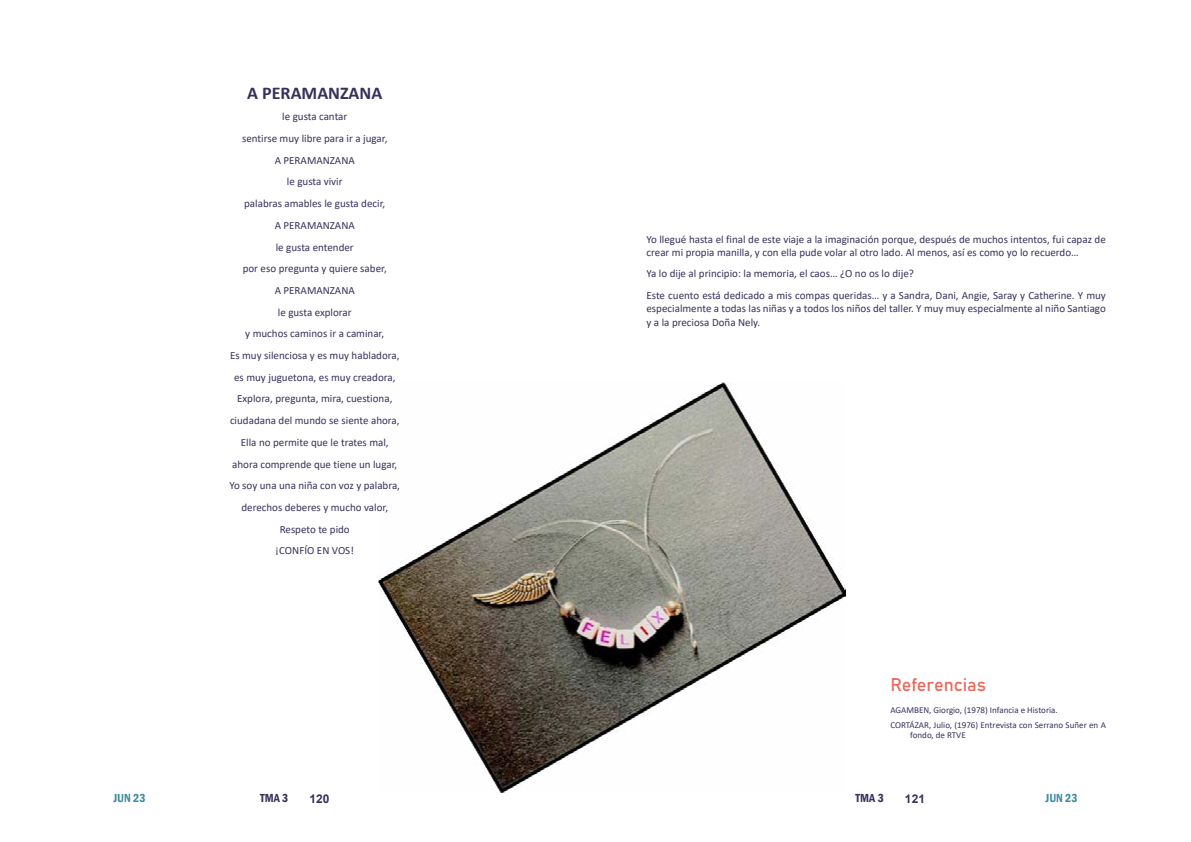
<style>
.page{position:relative;width:1191px;height:842px;background:#fff}
.page>*{position:absolute;margin:0;border:0;box-sizing:border-box;transform-origin:0 0}
.t1{font:700 18px "Calibri";color:#37315b}
.t2{font:18px "Bahnschrift";color:#eb675a}
.t3{font:600 condensed 12px "Franklin Gothic";color:#408ba0}
.t4{font:600 condensed 12px "Franklin Gothic";color:#37315b}
.t5{font:700 12px "Arial";color:#37315b}
.t6{font:11px/21.7px "Calibri";color:#37315b}
.t7{font:9px/14.8px "Calibri";color:#37315b}
</style>
<div class="page">
<img style="left:379px;top:383px;width:467px;height:409px">
<h1 class="t1" style="left:247px;top:80px;width:137px">A PERAMANZANA</h1>
<p class="t6" style="left:229px;top:105px;width:172px;text-align:center">le gusta cantar<br>sentirse muy libre para ir a jugar,<br>A PERAMANZANA<br>le gusta vivir<br>palabras amables le gusta decir,<br>A PERAMANZANA<br>le gusta entender<br>por eso pregunta y quiere saber,<br>A PERAMANZANA<br>le gusta explorar<br>y muchos caminos ir a caminar,<br>Es muy silenciosa y es muy habladora, es muy juguetona, es muy creadora,<br>Explora, pregunta, mira, cuestiona, ciudadana del mundo se siente ahora,<br>Ella no permite que le trates mal, ahora comprende que tiene un lugar,<br>Yo soy una una niña con voz y palabra, derechos deberes y mucho valor,<br>Respeto te pido<br>¡CONFÍO EN VOS!</p>
<p class="t6" style="left:646px;top:232px;width:461px;line-height:13.2px">Yo llegué hasta el final de este viaje a la imaginación porque, después de muchos intentos, fui capaz de crear mi propia manilla, y con ella pude volar al otro lado. Al menos, así es como yo lo recuerdo…</p>
<p class="t6" style="left:646px;top:263px;width:461px">Ya lo dije al principio: la memoria, el caos… ¿O no os lo dije?<br>Este cuento está dedicado a mis compas queridas… y a Sandra, Dani, Angie, Saray y Catherine. Y muy</p>
<p class="t6" style="left:646px;top:302px;width:461px;line-height:13.2px">especialmente a todas las niñas y a todos los niños del taller. Y muy muy especialmente al niño Santiago y a la preciosa Doña Nely.</p>
<h1 class="t2" style="left:890px;top:671px;width:97px">Referencias</h1>
<p class="t7" style="left:890px;top:702px;width:217px">AGAMBEN, Giorgio, (1978) Infancia e Historia.<br>CORTÁZAR, Julio, (1976) Entrevista con Serrano Suñer en A</p>
<p class="t7" style="left:910px;top:727px;width:57px">fondo, de RTVE</p>
<p class="t3" style="left:113px;top:790px;width:34px">JUN 23</p>
<p class="t4" style="left:260px;top:790px;width:30px">TMA 3</p>
<p class="t5" style="left:309px;top:790px;width:22px">120</p>
<p class="t4" style="left:855px;top:790px;width:30px">TMA 3</p>
<p class="t5" style="left:905px;top:790px;width:22px">121</p>
<p class="t3" style="left:1045px;top:790px;width:34px">JUN 23</p>
</div>
